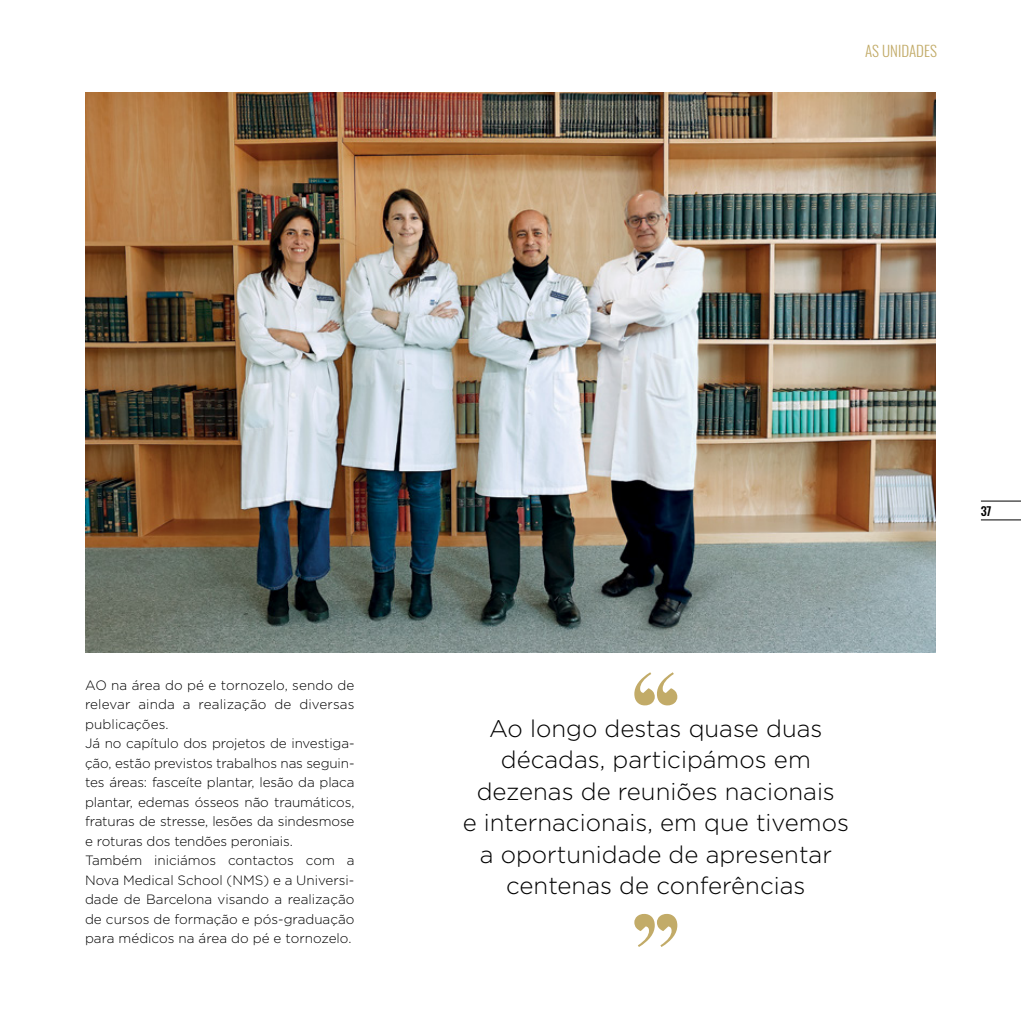
<style>
.page{position:relative;width:1021px;height:1021px;background:#fff}
.page>*{position:absolute;margin:0;border:0;box-sizing:border-box;transform-origin:0 0}
.t1{font:300 24px/31.5px "Gotham";color:#000;text-align:center}
.t2{font:300 15px "Oswald";color:#c2ab68}
.t3{font:300 13.5px/19.5px "Gotham";letter-spacing:-.01em;color:#000}
.t4{font:500 12px "Oswald";color:#000}
</style>
<div class="page">
<hr style="left:980px;top:519px;width:40px;height:1px;background:#000">
<hr style="left:980px;top:501px;width:40px;height:1px;background:#000">
<img style="left:85px;top:92px;width:850px;height:560px">
<svg style="left:634px;top:672px;width:43px;height:33px"></svg>
<svg style="left:634px;top:913px;width:43px;height:34px"></svg>
<p class="t2" style="left:865px;top:37px;width:73px">AS UNIDADES</p>
<p class="t3" style="left:85px;top:675px;width:271px">AO na área do pé e tornozelo, sendo de relevar ainda a realização de diversas publicações.<br>Já no capítulo dos projetos de investiga&shy;ção, estão previstos trabalhos nas seguin&shy;tes áreas: fasceíte plantar, lesão da placa plantar, edemas ósseos não traumáticos, fraturas de stresse, lesões da sindesmose e roturas dos tendões peroniais.<br>Também iniciámos contactos com a Nova Medical School (NMS) e a Universi&shy;dade de Barcelona visando a realização de cursos de formação e pós-graduação para médicos na área do pé e tornozelo.</p>
<h1 class="t1" style="left:462px;top:712px;width:388px">Ao longo destas quase duas décadas, participámos em dezenas de reuniões nacionais<br>e internacionais, em que tivemos a oportunidade de apresentar centenas de conferências</h1>
<p class="t4" style="left:980px;top:504px;width:12px">37</p>
</div>
